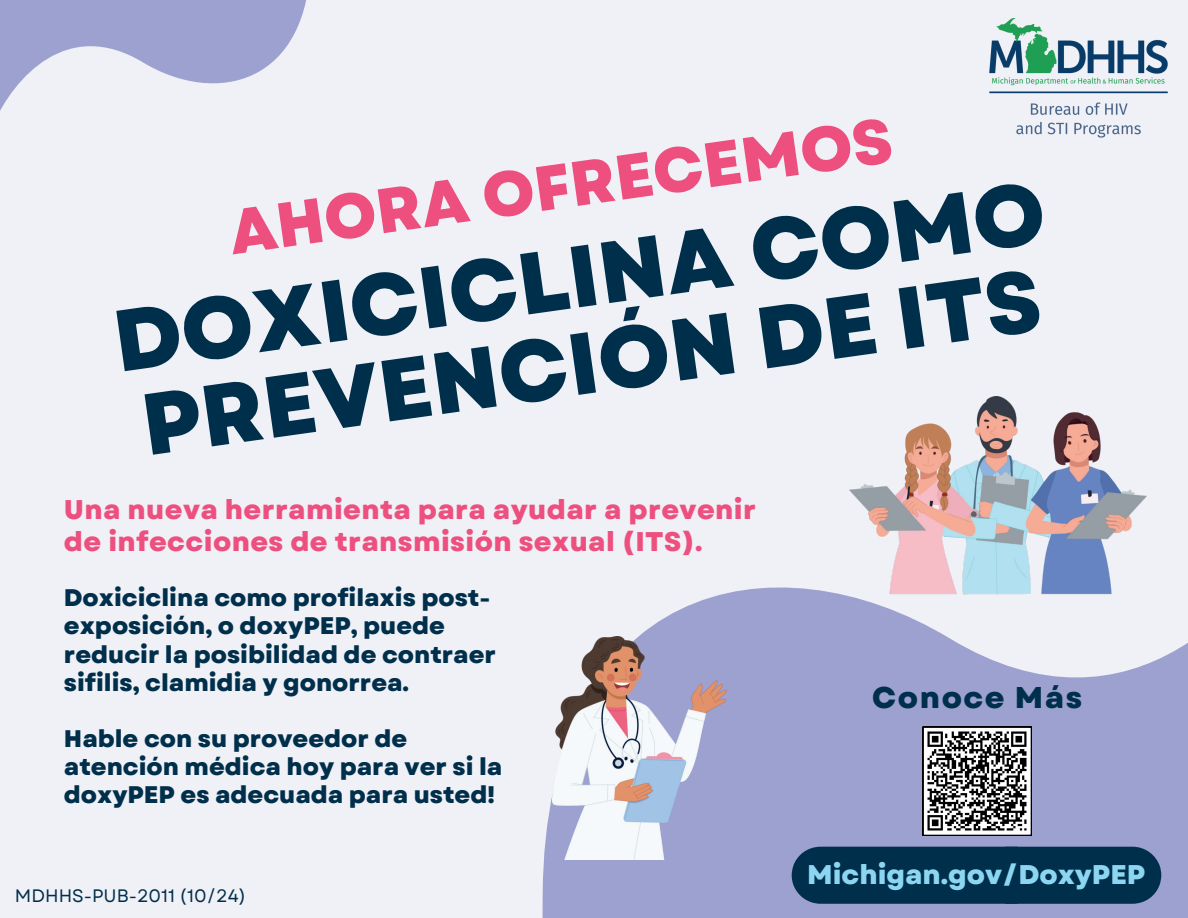
<style>
.page{position:relative;width:1188px;height:918px;background:#f0f1f7}
.page>*{position:absolute;margin:0;border:0;box-sizing:border-box;transform-origin:0 0}
.t1{font:800 87px/86.6px "Garet";color:#002f4b}
.t2{font:800 63px "Garet";color:#ed507f}
.t3{font:800 30px "Garet";letter-spacing:.055em;color:#002f4b}
.t4{font:800 27px/31.5px "Garet";letter-spacing:.015em;color:#ed507f}
.t5{font:800 27px "Garet";color:#8cd6f2}
.t6{font:800 24px/28.2px "Garet";color:#002f4b}
.t7{font:18px "Garet";color:#002f4b}
</style>
<div class="page">
<svg style="left:542px;top:396px;width:646px;height:522px;fill:#9da1cf"></svg>
<svg style="left:0;top:0;width:306px;height:111px;fill:#9da1cf"></svg>
<div style="left:792px;top:847px;width:369px;height:57px;background:#002f4b"></div>
<img style="left:552px;top:637px;width:175px;height:222px">
<svg style="left:923px;top:727px;width:109px;height:109px"></svg>
<img style="left:850px;top:397px;width:297px;height:198px">
<img style="left:990px;top:19px;width:178px;height:119px">
<h2 class="t2" style="left:224px;top:194px;width:671px;rotate:-8deg">AHORA OFRECEMOS</h2>
<h1 class="t1" style="left:109px;top:302px;width:941px;rotate:-8deg">DOXICICLINA COMO<br>PREVENCIÓN DE ITS</h1>
<p class="t4" style="left:64px;top:495px;width:693px">Una nueva herramienta para ayudar a prevenir de infecciones de transmisión sexual (ITS).</p>
<p class="t6" style="left:64px;top:585px;width:434px">Doxiciclina como profilaxis post&shy;exposición, o doxyPEP, puede reducir la posibilidad de contraer sifilis, clamidia y gonorrea.</p>
<p class="t6" style="left:64px;top:725px;width:440px">Hable con su proveedor de atención médica hoy para ver si la doxyPEP es adecuada para usted!</p>
<p class="t7" style="left:15px;top:885px;width:233px">MDHHS-PUB-2011 (10/24)</p>
<p class="t3" style="left:872px;top:679px;width:211px">Conoce Más</p>
<p class="t5" style="left:807px;top:857px;width:340px">Michigan.gov/DoxyPEP</p>
</div>
